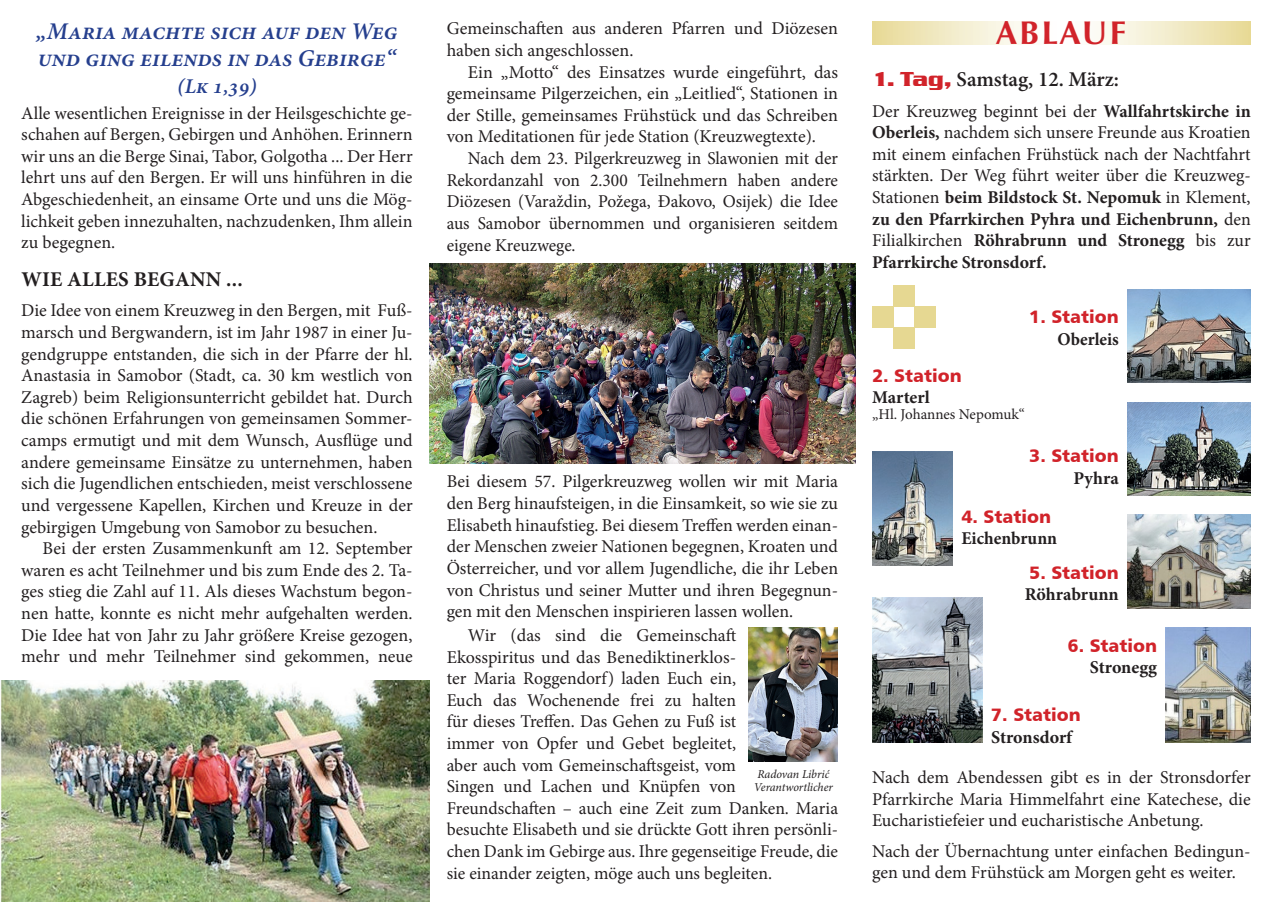
<style>
.page{position:relative;width:1272px;height:902px;background:#fff}
.page>*{position:absolute;margin:0;border:0;box-sizing:border-box;transform-origin:0 0}
.t1{font:700 33px "Zapf Humanist 601 BT";letter-spacing:.08em;color:#d1232a}
.t2{font:italic 600 24px/27px "Minion Pro";color:#253f8e}
.t3{font:600 21px "Minion Pro";letter-spacing:-.005em;color:#231f20}
.t4{font:700 21px "Minion Pro";letter-spacing:.01em;color:#231f20}
.t5{font:italic 600 21px "Minion Pro";color:#253f8e}
.t6{font:18px/21.6px "Minion Pro";color:#231f20;text-align:justify}
.t7{font:18px "Humanist 777 BT Black B";color:#d1232a}
.t8{font:700 18px "Minion Pro";color:#231f20}
.t9{font:700 18px "Minion Pro";color:#231f20;scale:.96 1}
.t10{font:15px "Minion Pro";letter-spacing:-.005em;color:#231f20}
.t11{font:italic 12px/13.5px "Minion Pro";letter-spacing:-.01em;color:#231f20}
.s1{font-family:"Serpentine D";font-weight:700;color:#d1232a}
.s2{font-weight:700}
</style>
<div class="page">
<div style="left:1061px;top:21px;width:189px;height:23px;background:linear-gradient(to right,#fff,#e8db9b)"></div>
<div style="left:872px;top:21px;width:189px;height:23px;background:linear-gradient(to right,#e8db9a,#fff)"></div>
<img style="left:0;top:680px;width:429px;height:221px">
<img style="left:429px;top:264px;width:426px;height:199px">
<img style="left:1127px;top:289px;width:123px;height:94px">
<img style="left:872px;top:451px;width:80px;height:115px">
<img style="left:872px;top:597px;width:110px;height:145px">
<img style="left:1127px;top:402px;width:123px;height:93px">
<img style="left:1127px;top:514px;width:123px;height:94px">
<img style="left:1165px;top:627px;width:85px;height:115px">
<img style="left:749px;top:627px;width:88px;height:134px">
<div style="left:893px;top:327px;width:21px;height:22px;background:#e6d892"></div>
<div style="left:872px;top:306px;width:21px;height:21px;background:#e6d892"></div>
<div style="left:893px;top:285px;width:21px;height:21px;background:#e6d892"></div>
<div style="left:914px;top:306px;width:21px;height:21px;background:#e6d892"></div>
<h2 class="t2" style="left:36px;top:17px;width:363px">„Maria machte sich auf den Weg und ging eilends in das Gebirge“</h2>
<p class="t5" style="left:177px;top:71px;width:81px">(Lk 1,39)</p>
<p class="t6" style="left:21px;top:102px;width:393px">Alle wesentlichen Ereignisse in der Heilsgeschichte ge&shy;schahen auf Bergen, Gebirgen und Anhöhen. Erinnern wir uns an die Berge Sinai, Tabor, Golgotha ... Der Herr lehrt uns auf den Bergen. Er will uns hinführen in die Abgeschiedenheit, an einsame Orte und uns die Mög&shy;lichkeit geben innezuhalten, nachzudenken, Ihm allein zu begegnen.</p>
<p class="t4" style="left:21px;top:265px;width:223px">WIE ALLES BEGANN ...</p>
<p class="t6" style="left:21px;top:300px;width:393px">Die Idee von einem Kreuzweg in den Bergen, mit Fuß&shy;marsch und Bergwandern, ist im Jahr 1987 in einer Ju&shy;gendgruppe entstanden, die sich in der Pfarre der hl.<br>Anastasia in Samobor (Stadt, ca. 30 km westlich von Zagreb) beim Religionsunterricht gebildet hat. Durch die schönen Erfahrungen von gemeinsamen Sommer&shy;camps ermutigt und mit dem Wunsch, Ausflüge und andere gemeinsame Einsätze zu unternehmen, haben sich die Jugendlichen entschieden, meist verschlossene und vergessene Kapellen, Kirchen und Kreuze in der gebirgigen Umgebung von Samobor zu besuchen.</p>
<p class="t6" style="left:21px;top:537px;width:393px;text-indent:21px">Bei der ersten Zusammenkunft am 12. September waren es acht Teilnehmer und bis zum Ende des 2. Ta&shy;ges stieg die Zahl auf 11. Als dieses Wachstum begon&shy;nen hatte, konnte es nicht mehr aufgehalten werden.<br>Die Idee hat von Jahr zu Jahr größere Kreise gezogen, mehr und mehr Teilnehmer sind gekommen, neue</p>
<p class="t6" style="left:446px;top:18px;width:393px">Gemeinschaften aus anderen Pfarren und Diözesen haben sich angeschlossen.</p>
<p class="t6" style="left:446px;top:61px;width:393px;text-indent:21px">Ein „Motto“ des Einsatzes wurde eingeführt, das gemeinsame Pilgerzeichen, ein „Leitlied“, Stationen in der Stille, gemeinsames Frühstück und das Schreiben von Meditationen für jede Station (Kreuzwegtexte).</p>
<p class="t6" style="left:446px;top:147px;width:393px;text-indent:21px">Nach dem 23. Pilgerkreuzweg in Slawonien mit der Rekordanzahl von 2.300 Teilnehmern haben andere Diözesen (Varaždin, Požega, Đakovo, Osijek) die Idee aus Samobor übernommen und organisieren seitdem eigene Kreuzwege.</p>
<p class="t6" style="left:446px;top:471px;width:393px">Bei diesem 57. Pilgerkreuzweg wollen wir mit Maria den Berg hinaufsteigen, in die Einsamkeit, so wie sie zu Elisabeth hinaufstieg. Bei diesem Treffen werden einan&shy;der Menschen zweier Nationen begegnen, Kroaten und Österreicher, und vor allem Jugendliche, die ihr Leben von Christus und seiner Mutter und ihren Begegnun&shy;gen mit den Menschen inspirieren lassen wollen.</p>
<p class="t6" style="left:446px;top:624px;width:393px;text-align:left;text-indent:21px">Wir (das sind die Gemeinschaft<br>Ekosspiritus und das Benediktinerklos-<br>ter Maria Roggendorf) laden Euch ein,<br>Euch das Wochenende frei zu halten<br>für dieses Treffen. Das Gehen zu Fuß ist<br>immer von Opfer und Gebet begleitet,<br>aber auch vom Gemeinschaftsgeist, vom<br>Singen und Lachen und Knüpfen von Freundschaften – auch eine Zeit zum Danken. Maria besuchte Elisabeth und sie drückte Gott ihren persönli&shy;chen Dank im Gebirge aus. Ihre gegenseitige Freude, die sie einander zeigten, möge auch uns begleiten.</p>
<p class="t11" style="left:754px;top:767px;width:80px">Radovan Librić<br>Verantwortlicher</p>
<h1 class="t1" style="left:996px;top:12px;width:131px">ABLAUF</h1>
<p class="t3" style="left:872px;top:65px;width:248px"><span class="s1">1. Tag,</span> Samstag, 12. März:</p>
<p class="t6" style="left:872px;top:100px;width:380px">Der Kreuzweg beginnt bei der <span class="s2">Wallfahrtskirche in Oberleis,</span> nachdem sich unsere Freunde aus Kroatien mit einem einfachen Frühstück nach der Nachtfahrt stärkten. Der Weg führt weiter über die Kreuzweg-Stationen <span class="s2">beim Bildstock St. Nepomuk</span> in Klement, <span class="s2">zu den Pfarrkirchen Pyhra und Eichenbrunn,</span> den Filialkirchen <span class="s2">Röhrabrunn und Stronegg</span> bis zur <span class="s2">Pfarrkirche Stronsdorf.</span></p>
<p class="t7" style="left:1029px;top:305px;width:91px">1. Station</p>
<p class="t9" style="left:1057px;top:326px;width:65px">Oberleis</p>
<p class="t7" style="left:872px;top:364px;width:91px">2. Station</p>
<p class="t8" style="left:872px;top:384px;width:59px">Marterl</p>
<p class="t10" style="left:872px;top:404px;width:154px">„Hl. Johannes Nepomuk“</p>
<p class="t7" style="left:1029px;top:444px;width:91px">3. Station</p>
<p class="t8" style="left:1073px;top:465px;width:47px">Pyhra</p>
<p class="t7" style="left:961px;top:504px;width:91px">4. Station</p>
<p class="t8" style="left:961px;top:525px;width:97px">Eichenbrunn</p>
<p class="t7" style="left:1029px;top:560px;width:91px">5. Station</p>
<p class="t8" style="left:1024px;top:581px;width:96px">Röhrabrunn</p>
<p class="t7" style="left:1067px;top:634px;width:91px">6. Station</p>
<p class="t8" style="left:1089px;top:655px;width:69px">Stronegg</p>
<p class="t7" style="left:991px;top:703px;width:91px">7. Station</p>
<p class="t8" style="left:991px;top:724px;width:83px">Stronsdorf</p>
<p class="t6" style="left:872px;top:766px;width:380px">Nach dem Abendessen gibt es in der Stronsdorfer Pfarrkirche Maria Himmelfahrt eine Katechese, die Eucharistiefeier und eucharistische Anbetung.</p>
<p class="t6" style="left:872px;top:840px;width:380px">Nach der Übernachtung unter einfachen Bedingun&shy;gen und dem Frühstück am Morgen geht es weiter.</p>
</div>
